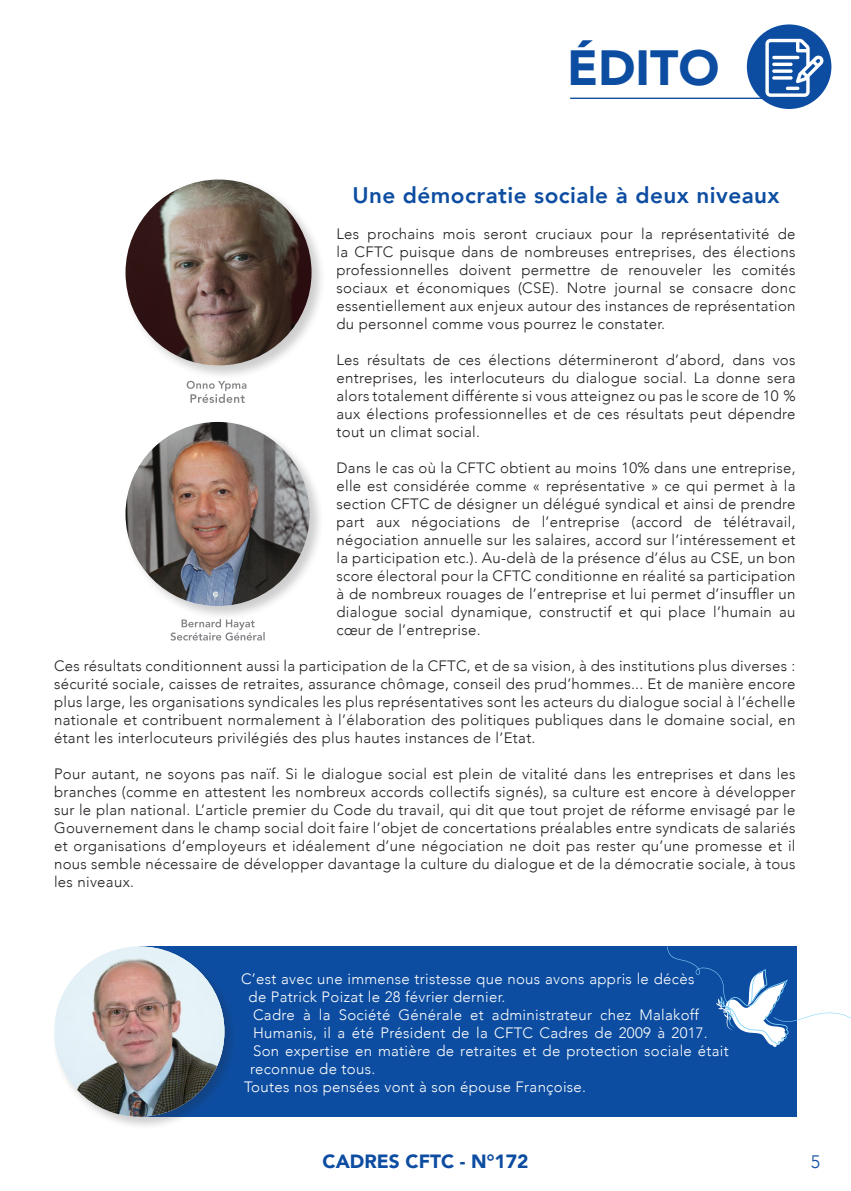
<style>
.page{position:relative;width:851px;height:1191px;background:#fff}
.page>*{position:absolute;margin:0;border:0;box-sizing:border-box;transform-origin:0 0}
.t1{font:900 49.35px "Avenir";color:#0d4da1}
.t2{font:800 22.5px "Avenir";letter-spacing:.02em;color:#0d4da1}
.t3{font:900 19.2px "Avenir";color:#0d4da1}
.t4{font:300 18px "Avenir";color:#0d4da1}
.t5{font:300 15px/18px "Avenir";letter-spacing:.02em;color:#231f20;text-align:justify}
.t6{font:300 15px/18px "Avenir";letter-spacing:.02em;color:#fff}
</style>
<div class="page">
<div style="left:139px;top:946px;width:657px;height:170px;background:#0d4da1"></div>
<hr style="left:570px;top:98px;width:205px;height:1px;background:#0d4da1">
<div style="left:746px;top:24px;width:85px;height:85px;background:#0d4da1;border-radius:50%"></div>
<svg style="left:765px;top:39px;width:58px;height:58px"></svg>
<hr style="left:772px;top:56px;width:27px;height:3px;background:#fff;border-radius:2px">
<hr style="left:772px;top:63px;width:20px;height:3px;background:#fff;border-radius:2px">
<svg style="left:772px;top:69px;width:20px;height:4px"></svg>
<svg style="left:772px;top:76px;width:20px;height:4px"></svg>
<hr style="left:785px;top:87px;width:14px;height:3px;background:#fff;border-radius:2px">
<svg style="left:170px;top:620px;width:95px;height:20px"></svg>
<div style="left:123px;top:420px;width:201px;height:200px;background:#231f20;opacity:.22"></div>
<img style="left:125px;top:422px;width:185px;height:184px;border-radius:92px">
<svg style="left:187px;top:381px;width:59px;height:22px"></svg>
<div style="left:123px;top:177px;width:203px;height:203px;background:#231f20;opacity:.22"></div>
<img style="left:125px;top:179px;width:186px;height:186px;border-radius:93px">
<div style="left:52px;top:944px;width:185px;height:185px;background:#231f20;opacity:.22"></div>
<img style="left:54px;top:946px;width:170px;height:170px;border-radius:85px">
<svg style="left:667px;top:946px;width:183px;height:101px"></svg>
<p class="t1" style="left:567px;top:25px;width:154px">ÉDITO</p>
<p class="t2" style="left:352px;top:174px;width:429px">Une démocratie sociale à deux niveaux</p>
<p class="t5" style="left:336px;top:225px;width:460px">Les prochains mois seront cruciaux pour la représentativité de la CFTC puisque dans de nombreuses entreprises, des élections professionnelles doivent permettre de renouveler les comités sociaux et économiques (CSE). Notre journal se consacre donc essentiellement aux enjeux autour des instances de représentation du personnel comme vous pourrez le constater.</p>
<p class="t5" style="left:336px;top:351px;width:460px">Les résultats de ces élections détermineront d’abord, dans vos entreprises, les interlocuteurs du dialogue social. La donne sera alors totalement différente si vous atteignez ou pas le score de 10 % aux élections professionnelles et de ces résultats peut dépendre tout un climat social.</p>
<p class="t5" style="left:336px;top:459px;width:460px">Dans le cas où la CFTC obtient au moins 10% dans une entreprise, elle est considérée comme « représentative » ce qui permet à la section CFTC de désigner un délégué syndical et ainsi de prendre part aux négociations de l’entreprise (accord de télétravail, négociation annuelle sur les salaires, accord sur l’intéressement et la participation etc.). Au-delà de la présence d’élus au CSE, un bon score électoral pour la CFTC conditionne en réalité sa participation à de nombreux rouages de l’entreprise et lui permet d’insuffler un dialogue social dynamique, constructif et qui place l’humain au cœur de l’entreprise.</p>
<p class="t5" style="left:54px;top:657px;width:743px">Ces résultats conditionnent aussi la participation de la CFTC, et de sa vision, à des institutions plus diverses : sécurité sociale, caisses de retraites, assurance chômage, conseil des prud’hommes... Et de manière encore plus large, les organisations syndicales les plus représentatives sont les acteurs du dialogue social à l’échelle nationale et contribuent normalement à l’élaboration des politiques publiques dans le domaine social, en étant les interlocuteurs privilégiés des plus hautes instances de l’Etat.</p>
<p class="t5" style="left:54px;top:765px;width:743px">Pour autant, ne soyons pas naïf. Si le dialogue social est plein de vitalité dans les entreprises et dans les branches (comme en attestent les nombreux accords collectifs signés), sa culture est encore à développer sur le plan national. L’article premier du Code du travail, qui dit que tout projet de réforme envisagé par le Gouvernement dans le champ social doit faire l’objet de concertations préalables entre syndicats de salariés et organisations d’employeurs et idéalement d’une négociation ne doit pas rester qu’une promesse et il nous semble nécessaire de développer davantage la culture du dialogue et de la démocratie sociale, à tous les niveaux.</p>
<p class="t6" style="left:248px;top:969px;width:447px;text-indent:-8px">C’est avec une immense tristesse que nous avons appris le décès de Patrick Poizat le 28 février dernier.</p>
<p class="t6" style="left:250px;top:1005px;width:480px">Cadre à la Société Générale et administrateur chez Malakoff Humanis, il a été Président de la CFTC Cadres de 2009 à 2017.<br>Son expertise en matière de retraites et de protection sociale était reconnue de tous.</p>
<p class="t6" style="left:244px;top:1077px;width:343px">Toutes nos pensées vont à son épouse Françoise.</p>
<p class="t3" style="left:322px;top:1144px;width:207px">CADRES CFTC - N°172</p>
<p class="t4" style="left:810px;top:1150px;width:11px">5</p>
</div>
